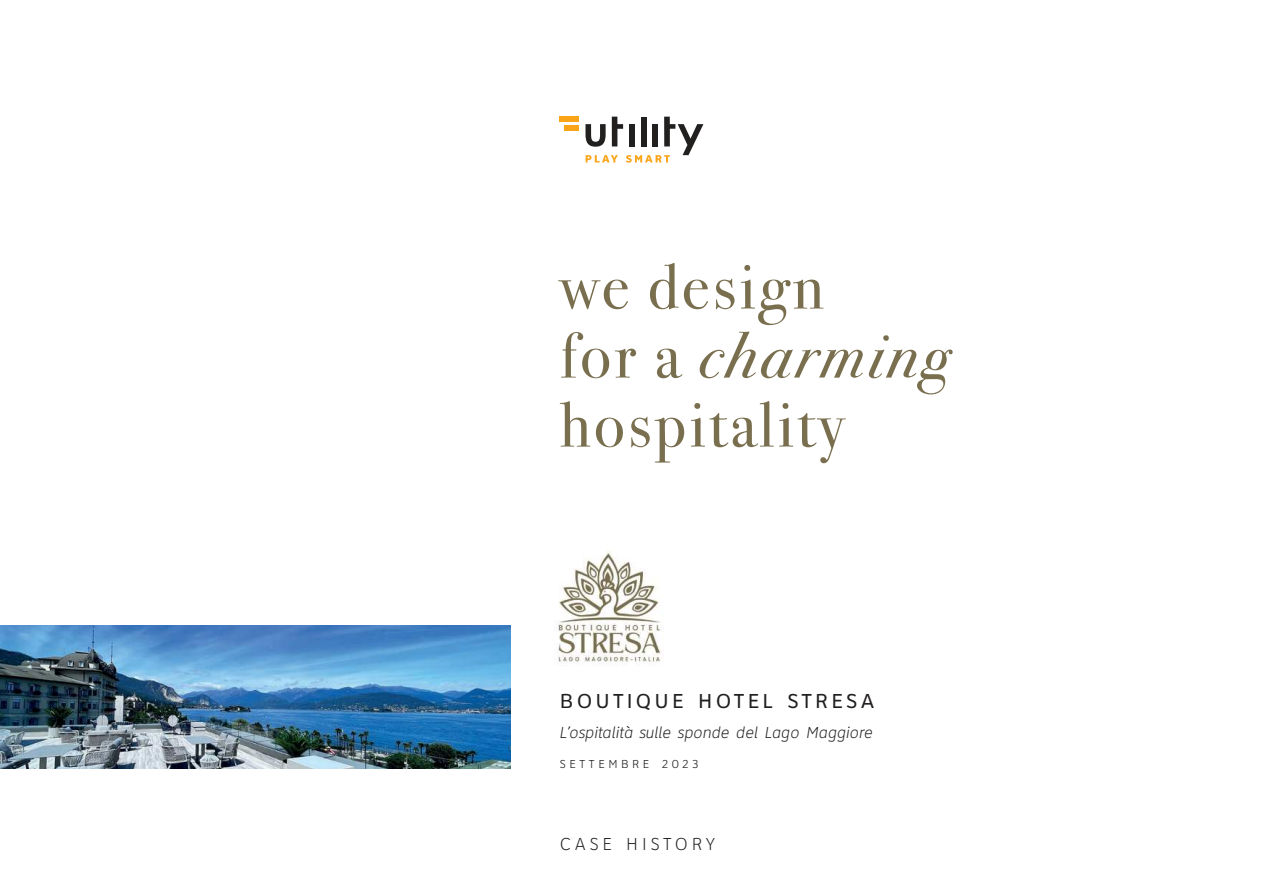
<style>
.page{position:relative;width:1263px;height:893px;background:#fff}
.page>*{position:absolute;margin:0;border:0;box-sizing:border-box;transform-origin:0 0}
.t1{font:64.5px/69px "Bodoni Svty Two OSITCTT";letter-spacing:.05em;color:#796f4f}
.t2{font:21px "Clearview One";letter-spacing:.15em;color:#221f1f}
.t3{font:100 18px "Clearview One";letter-spacing:.22em;color:#221f1f}
.t4{font:italic 100 16.5px "Clearview One";color:#221f1f}
.t5{font:300 12px "Clearview One";letter-spacing:.3em;color:#221f1f}
.s1{font-style:italic}
</style>
<div class="page">
<div style="left:560px;top:117px;width:19px;height:5px;background:#faa519"></div>
<div style="left:564px;top:125px;width:15px;height:5px;background:#faa519"></div>
<svg style="left:585px;top:117px;width:118px;height:46px"></svg>
<img style="left:557px;top:551px;width:107px;height:111px">
<img style="left:0;top:625px;width:510px;height:143px">
<h1 class="t1" style="left:560px;top:259px;width:391px">we design<br>for a <span class="s1">charming </span>hospitality</h1>
<p class="t2" style="left:560px;top:694px;width:316px">BOUTIQUE HOTEL STRESA</p>
<p class="t4" style="left:560px;top:726px;width:315px">L’ospitalità sulle sponde del Lago Maggiore</p>
<p class="t5" style="left:560px;top:760px;width:141px">SETTEMBRE 2023</p>
<p class="t3" style="left:560px;top:838px;width:156px">CASE HISTORY</p>
</div>
